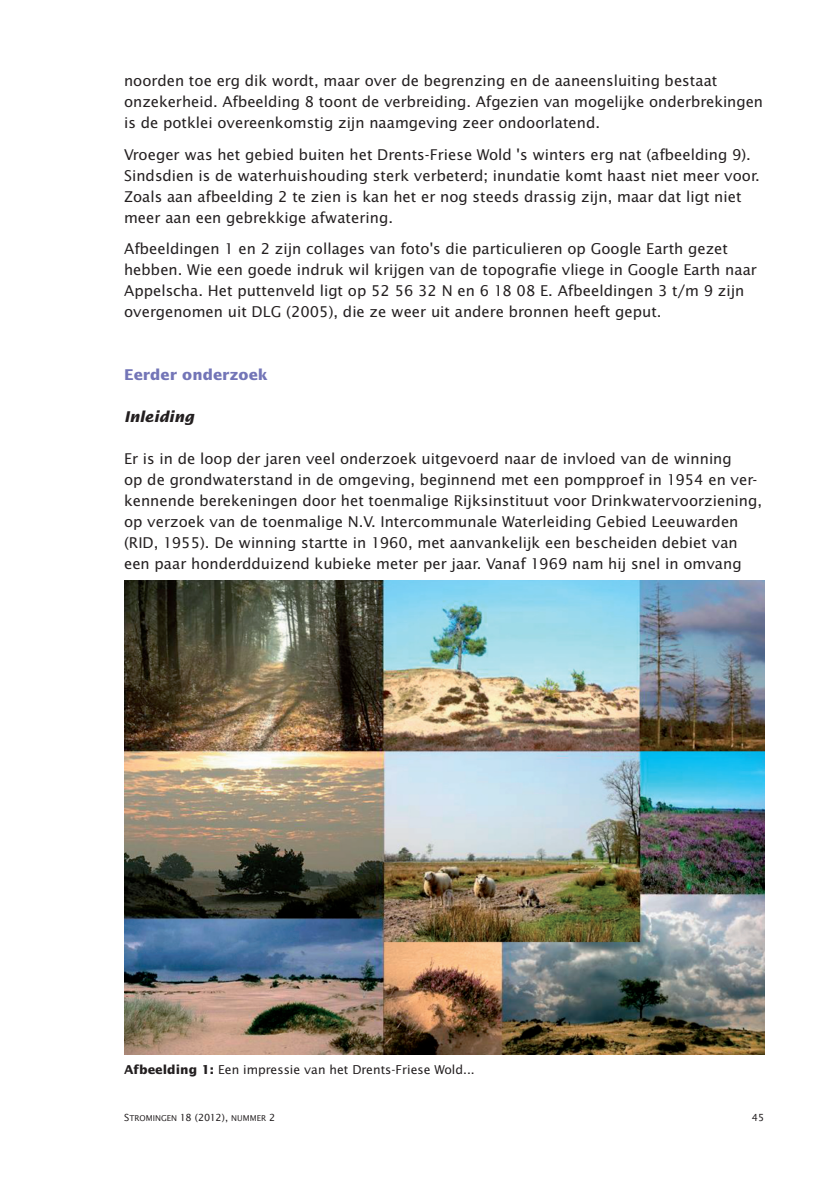
<style>
.page{position:relative;width:814px;height:1181px;background:#fff}
.page>*{position:absolute;margin:0;border:0;box-sizing:border-box;transform-origin:0 0}
.t1{font:14.88px/21px "Lucida Sans";color:#231f20}
.t2{font:700 14.88px "Lucida Sans";color:#7375b7}
.t3{font:italic 700 14.88px "Lucida Sans";color:#231f20}
.t4{font:12.25px "Lucida Sans";color:#231f20}
.t5{font:9.8px "Lucida Sans";color:#231f20}
.t6{font:8.05px "Lucida Sans";color:#231f20}
.s1{font-weight:700}
.s2{font-size:9.8px}
</style>
<div class="page">
<img style="left:124px;top:580px;width:640px;height:474px">
<p class="t1" style="left:124px;top:70px;width:640px">noorden toe erg dik wordt, maar over de begrenzing en de aaneensluiting bestaat onzekerheid. Afbeelding 8 toont de verbreiding. Afgezien van mogelijke onderbrekingen is de potklei overeenkomstig zijn naamgeving zeer ondoorlatend.</p>
<p class="t1" style="left:124px;top:144px;width:637px">Vroeger was het gebied buiten het Drents-Friese Wold 's winters erg nat (afbeelding 9).<br>Sindsdien is de waterhuishouding sterk verbeterd; inundatie komt haast niet meer voor.<br>Zoals aan afbeelding 2 te zien is kan het er nog steeds drassig zijn, maar dat ligt niet meer aan een gebrekkige afwatering.</p>
<p class="t1" style="left:124px;top:238px;width:634px">Afbeeldingen 1 en 2 zijn collages van foto's die particulieren op Google Earth gezet hebben. Wie een goede indruk wil krijgen van de topografie vliege in Google Earth naar Appelscha. Het puttenveld ligt op 52 56 32 N en 6 18 08 E. Afbeeldingen 3 t/m 9 zijn overgenomen uit DLG (2005), die ze weer uit andere bronnen heeft geput.</p>
<p class="t2" style="left:124px;top:366px;width:145px">Eerder onderzoek</p>
<p class="t3" style="left:124px;top:408px;width:72px">Inleiding</p>
<p class="t1" style="left:124px;top:448px;width:639px">Er is in de loop der jaren veel onderzoek uitgevoerd naar de invloed van de winning<br>op de grondwaterstand in de omgeving, beginnend met een pompproef in 1954 en ver&shy;kennende berekeningen door het toenmalige Rijksinstituut voor Drinkwatervoorziening, op verzoek van de toenmalige N.V. Intercommunale Waterleiding Gebied Leeuwarden (RID, 1955). De winning startte in 1960, met aanvankelijk een bescheiden debiet van een paar honderdduizend kubieke meter per jaar. Vanaf 1969 nam hij snel in omvang</p>
<p class="t4" style="left:124px;top:1061px;width:352px"><span class="s1">Afbeelding 1:</span> Een impressie van het Drents-Friese Wold...</p>
<p class="t6" style="left:124px;top:1113px;width:153px"><span class="s2">S</span>TROMINGEN <span class="s2">18 (2012),</span> NUMMER <span class="s2">2</span></p>
<p class="t5" style="left:752px;top:1111px;width:14px">45</p>
</div>
